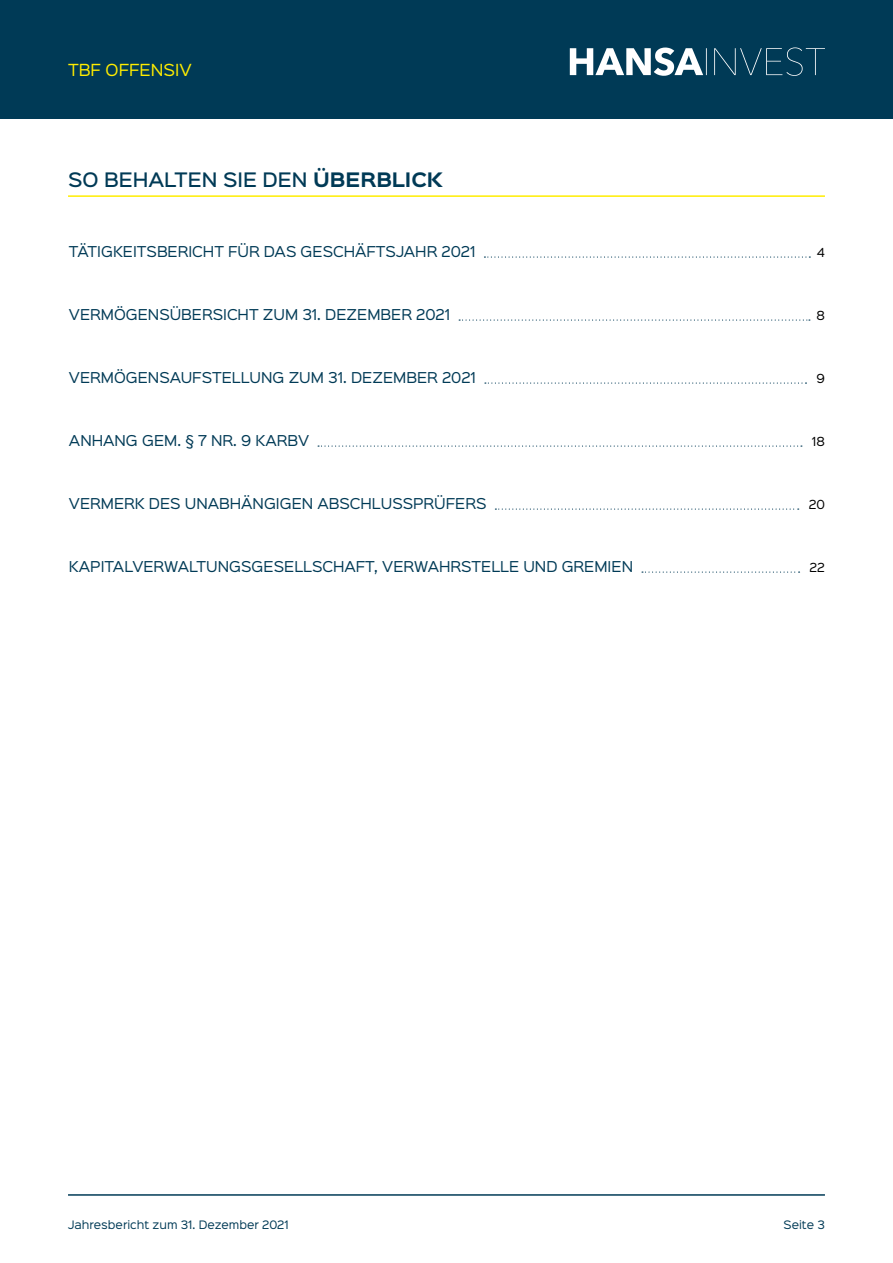
<style>
.page{position:relative;width:893px;height:1263px;background:#fff}
.page>*{position:absolute;margin:0;border:0;box-sizing:border-box;transform-origin:0 0}
.t1{font:500 18px "Sinkin Sans 500";color:#003a56}
.t2{font:15px "Sinkin Sans 400";color:#ffed00}
.t3{font:13.5px "Sinkin Sans 400";color:#003a56}
.t4{font:11.25px "Sinkin Sans 400";color:#000}
.t5{font:10.5px "Sinkin Sans 400";color:#003a56}
.s1{font-family:"Sinkin Sans 700";font-weight:700}
</style>
<div class="page">
<div style="left:0;top:0;width:893px;height:119px;background:#003a56"></div>
<svg style="left:570px;top:47px;width:255px;height:29px"></svg>
<hr style="left:68px;top:1194px;width:757px;height:2px;background:#003a56">
<svg style="left:484px;top:256px;width:326px;height:2px"></svg>
<svg style="left:459px;top:319px;width:351px;height:2px"></svg>
<svg style="left:485px;top:382px;width:321px;height:2px"></svg>
<svg style="left:318px;top:445px;width:484px;height:2px"></svg>
<svg style="left:495px;top:508px;width:304px;height:2px"></svg>
<svg style="left:642px;top:571px;width:158px;height:2px"></svg>
<hr style="left:68px;top:195px;width:757px;height:2px;background:#ffed00">
<p class="t2" style="left:68px;top:57px;width:125px">TBF OFFENSIV</p>
<h1 class="t1" style="left:68px;top:164px;width:376px">SO BEHALTEN SIE DEN <span class="s1">ÜBERBLICK</span></h1>
<p class="t3" style="left:69px;top:240px;width:408px">TÄTIGKEITSBERICHT FÜR DAS GESCHÄFTSJAHR 2021</p>
<p class="t4" style="left:817px;top:243px;width:10px">4</p>
<p class="t3" style="left:69px;top:303px;width:280px">VERMÖGENSÜBERSICHT ZUM 31. Dezember</p>
<p class="t3" style="left:416px;top:303px;width:35px">2021</p>
<p class="t4" style="left:816px;top:306px;width:10px">8</p>
<p class="t3" style="left:69px;top:366px;width:305px">VERMÖGENSAUFSTELLUNG ZUM 31. Dezember</p>
<p class="t3" style="left:442px;top:366px;width:35px">2021</p>
<p class="t4" style="left:816px;top:369px;width:10px">9</p>
<p class="t3" style="left:69px;top:429px;width:242px">ANHANG GEM. § 7 NR. 9 KARBV</p>
<p class="t4" style="left:812px;top:432px;width:14px">18</p>
<p class="t3" style="left:69px;top:492px;width:419px">VERMERK DES UNABHÄNGIGEN ABSCHLUSSPRÜFERS</p>
<p class="t4" style="left:809px;top:495px;width:18px">20</p>
<p class="t3" style="left:69px;top:555px;width:566px">KAPITALVERWALTUNGSGESELLSCHAFT, VERWAHRSTELLE UND GREMIEN</p>
<p class="t4" style="left:810px;top:558px;width:17px">22</p>
<p class="t5" style="left:68px;top:1216px;width:222px">Jahresbericht zum 31. Dezember 2021</p>
<p class="t5" style="left:784px;top:1216px;width:43px">Seite 3</p>
</div>
